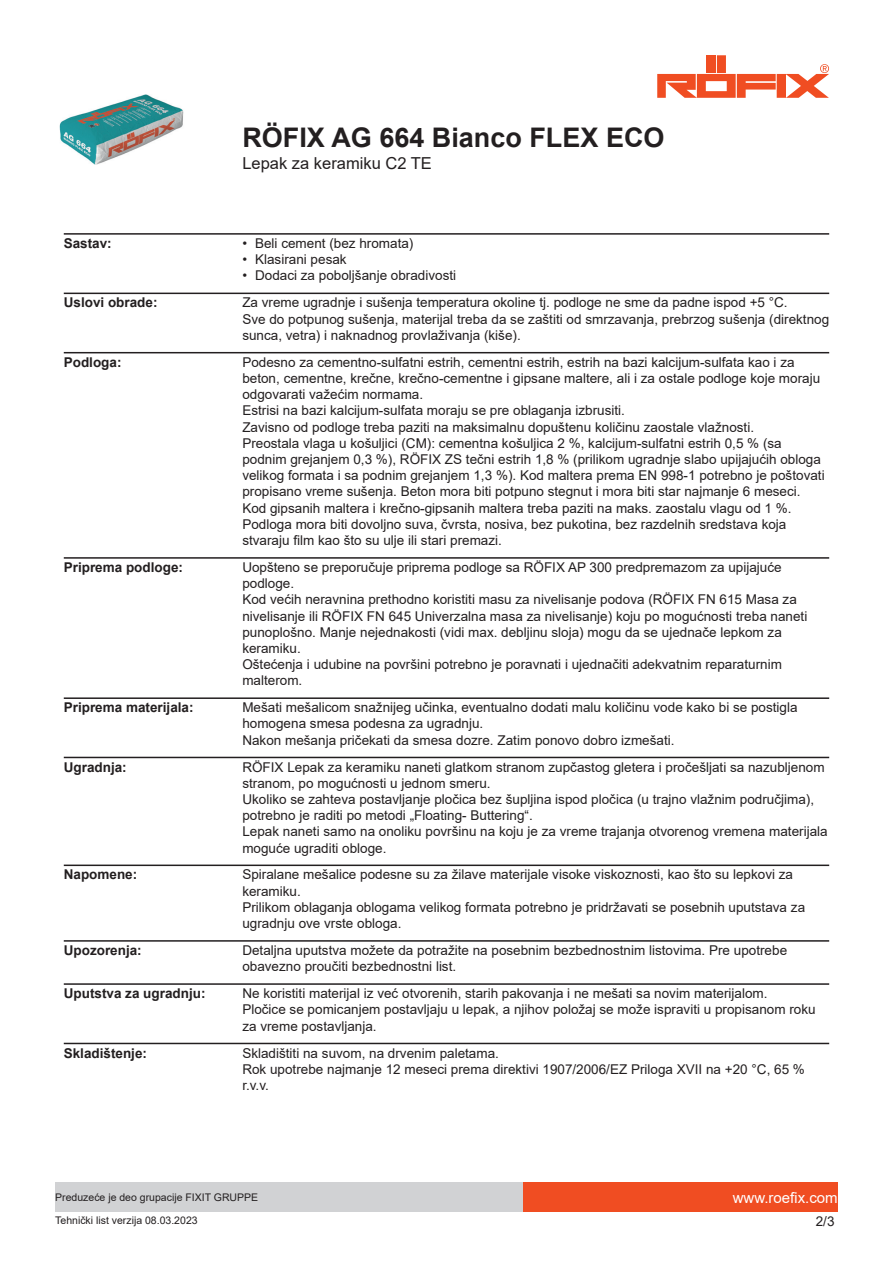
<style>
.page{position:relative;width:893px;height:1263px;background:#fff}
.page>*{position:absolute;margin:0;border:0;box-sizing:border-box;transform-origin:0 0}
.t1{font:700 27px "Arial";color:#231f20}
.t2{font:16.5px "Arial";color:#231f20}
.t3{font:15px "Arial";color:#fff}
.t4{font:13.5px/16.2px "Arial";color:#231f20}
.t5{font:700 13.5px "Arial";color:#231f20}
.t6{font:10.5px "Arial";color:#231f20}
</style>
<div class="page">
<img style="left:59px;top:95px;width:125px;height:70px">
<div style="left:717px;top:55px;width:9px;height:18px;background:#f04d22"></div>
<div style="left:707px;top:55px;width:9px;height:18px;background:#f04d22"></div>
<svg style="left:657px;top:64px;width:172px;height:34px"></svg>
<div style="left:523px;top:1182px;width:315px;height:30px;background:#f04d22"></div>
<div style="left:55px;top:1182px;width:468px;height:30px;background:#d1d2d4"></div>
<hr style="left:64px;top:233px;width:765px;height:2px;background:#231f20">
<hr style="left:64px;top:293px;width:765px;height:1px;background:#231f20">
<hr style="left:64px;top:352px;width:765px;height:1px;background:#231f20">
<hr style="left:64px;top:557px;width:765px;height:2px;background:#231f20">
<hr style="left:64px;top:697px;width:765px;height:2px;background:#231f20">
<hr style="left:64px;top:757px;width:765px;height:1px;background:#231f20">
<hr style="left:64px;top:864px;width:765px;height:2px;background:#231f20">
<hr style="left:64px;top:940px;width:765px;height:2px;background:#231f20">
<hr style="left:64px;top:983px;width:765px;height:2px;background:#231f20">
<hr style="left:64px;top:1043px;width:765px;height:1px;background:#231f20">
<h1 class="t1" style="left:242px;top:119px;width:424px">RÖFIX AG 664 Bianco FLEX ECO</h1>
<p class="t2" style="left:242px;top:152px;width:191px">Lepak za keramiku C2 TE</p>
<p class="t5" style="left:64px;top:234px;width:50px">Sastav:</p>
<p class="t4" style="left:242px;top:235px;width:173px">• Beli cement (bez hromata)</p>
<p class="t4" style="left:242px;top:251px;width:106px">• Klasirani pesak</p>
<p class="t4" style="left:242px;top:267px;width:215px">• Dodaci za poboljšanje obradivosti</p>
<p class="t5" style="left:64px;top:293px;width:95px">Uslovi obrade:</p>
<p class="t4" style="left:242px;top:294px;width:588px">Za vreme ugradnje i sušenja temperatura okoline tj. podloge ne sme da padne ispod +5 °C.<br>Sve do potpunog sušenja, materijal treba da se zaštiti od smrzavanja, prebrzog sušenja (direktnog sunca, vetra) i naknadnog provlaživanja (kiše).</p>
<p class="t5" style="left:64px;top:352px;width:59px">Podloga:</p>
<p class="t4" style="left:242px;top:354px;width:584px">Podesno za cementno-sulfatni estrih, cementni estrih, estrih na bazi kalcijum-sulfata kao i za beton, cementne, krečne, krečno-cementne i gipsane maltere, ali i za ostale podloge koje moraju odgovarati važećim normama.<br>Estrisi na bazi kalcijum-sulfata moraju se pre oblaganja izbrusiti.<br>Zavisno od podloge treba paziti na maksimalnu dopuštenu količinu zaostale vlažnosti.<br>Preostala vlaga u košuljici (CM): cementna košuljica 2 %, kalcijum-sulfatni estrih 0,5 % (sa podnim grejanjem 0,3 %), RÖFIX ZS tečni estrih 1,8 % (prilikom ugradnje slabo upijajućih obloga velikog formata i sa podnim grejanjem 1,3 %). Kod maltera prema EN 998-1 potrebno je poštovati propisano vreme sušenja. Beton mora biti potpuno stegnut i mora biti star najmanje 6 meseci.<br>Kod gipsanih maltera i krečno-gipsanih maltera treba paziti na maks. zaostalu vlagu od 1 %.<br>Podloga mora biti dovoljno suva, čvrsta, nosiva, bez pukotina, bez razdelnih sredstava koja stvaraju film kao što su ulje ili stari premazi.</p>
<p class="t5" style="left:64px;top:558px;width:121px">Priprema podloge:</p>
<p class="t4" style="left:242px;top:559px;width:566px">Uopšteno se preporučuje priprema podloge sa RÖFIX AP 300 predpremazom za upijajuće podloge.<br>Kod većih neravnina prethodno koristiti masu za nivelisanje podova (RÖFIX FN 615 Masa za nivelisanje ili RÖFIX FN 645 Univerzalna masa za nivelisanje) koju po mogućnosti treba naneti punoplošno. Manje nejednakosti (vidi max. debljinu sloja) mogu da se ujednače lepkom za keramiku.<br>Oštećenja i udubine na površini potrebno je poravnati i ujednačiti adekvatnim reparaturnim malterom.</p>
<p class="t5" style="left:64px;top:698px;width:131px">Priprema materijala:</p>
<p class="t4" style="left:242px;top:699px;width:557px">Mešati mešalicom snažnijeg učinka, eventualno dodati malu količinu vode kako bi se postigla homogena smesa podesna za ugradnju.<br>Nakon mešanja pričekati da smesa dozre. Zatim ponovo dobro izmešati.</p>
<p class="t5" style="left:64px;top:757px;width:65px">Ugradnja:</p>
<p class="t4" style="left:242px;top:759px;width:587px">RÖFIX Lepak za keramiku naneti glatkom stranom zupčastog gletera i pročešljati sa nazubljenom stranom, po mogućnosti u jednom smeru.<br>Ukoliko se zahteva postavljanje pločica bez šupljina ispod pločica (u trajno vlažnim područjima), potrebno je raditi po metodi „Floating- Buttering“.<br>Lepak naneti samo na onoliku površinu na koju je za vreme trajanja otvorenog vremena materijala moguće ugraditi obloge.</p>
<p class="t5" style="left:64px;top:865px;width:75px">Napomene:</p>
<p class="t4" style="left:242px;top:866px;width:564px">Spiralane mešalice podesne su za žilave materijale visoke viskoznosti, kao što su lepkovi za keramiku.<br>Prilikom oblaganja oblogama velikog formata potrebno je pridržavati se posebnih uputstava za ugradnju ove vrste obloga.</p>
<p class="t5" style="left:64px;top:941px;width:80px">Upozorenja:</p>
<p class="t4" style="left:242px;top:942px;width:546px">Detaljna uputstva možete da potražite na posebnim bezbednostnim listovima. Pre upotrebe obavezno proučiti bezbednostni list.</p>
<p class="t5" style="left:64px;top:984px;width:143px">Uputstva za ugradnju:</p>
<p class="t4" style="left:242px;top:985px;width:575px">Ne koristiti materijal iz već otvorenih, starih pakovanja i ne mešati sa novim materijalom.<br>Pločice se pomicanjem postavljaju u lepak, a njihov položaj se može ispraviti u propisanom roku za vreme postavljanja.</p>
<p class="t5" style="left:64px;top:1043px;width:85px">Skladištenje:</p>
<p class="t4" style="left:242px;top:1044px;width:564px">Skladištiti na suvom, na drvenim paletama.<br>Rok upotrebe najmanje 12 meseci prema direktivi 1907/2006/EZ Priloga XVII na +20 °C, 65 % r.v.v.</p>
<p class="t6" style="left:55px;top:1190px;width:204px">Preduzeće je deo grupacije FIXIT GRUPPE</p>
<p class="t3" style="left:733px;top:1187px;width:107px">www.roefix.com</p>
<p class="t6" style="left:55px;top:1213px;width:144px">Tehnički list verzija 08.03.2023</p>
<p class="t4" style="left:816px;top:1213px;width:20px">2/3</p>
</div>
